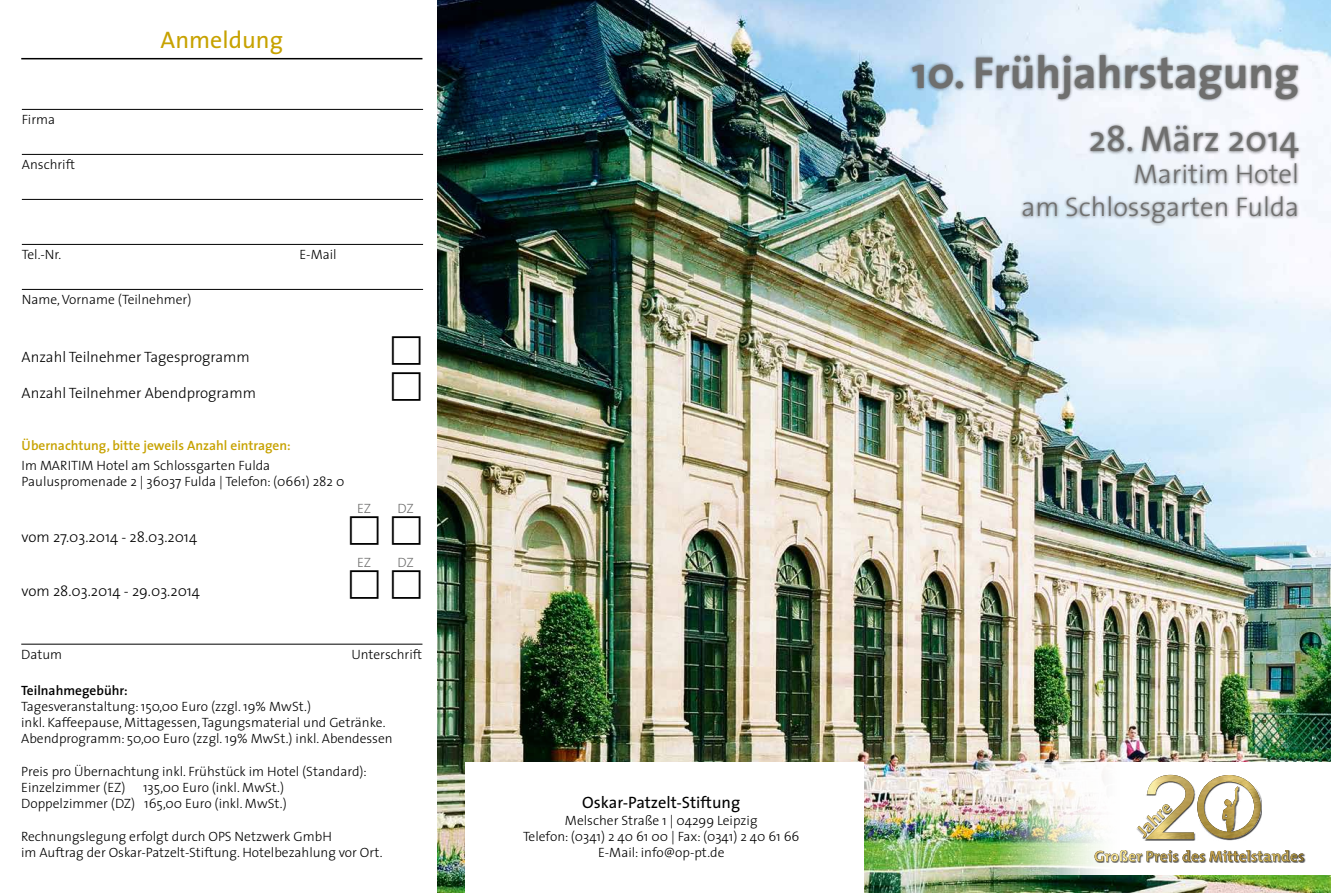
<style>
.page{position:relative;width:1331px;height:893px;background:#fff}
.page>*{position:absolute;margin:0;border:0;box-sizing:border-box;transform-origin:0 0}
.t1{font:700 45px "The Sans";color:#6f6f6e}
.t2{font:36px "The Sans";color:#6f6f6e}
.t3{font:300 27px/32.4px "The Sans";color:#6f6f6e;text-align:right}
.t4{font:24px "The Sans";color:#c7a200}
.t5{font:16.5px "The Sans";color:#000}
.t6{font:300 15px "The Sans";color:#000}
.t7{font:300 13.5px/16.2px "The Sans";color:#000}
.t8{font:600 13.5px "The Sans";color:#c7a200}
.t9{font:600 13.5px "The Sans";color:#000}
.t10{font:300 13.5px "The Sans";letter-spacing:-.015em;color:#6f6f6e}
</style>
<div class="page">
<img style="left:438px;top:0;width:893px;height:893px">
<hr style="left:22px;top:109px;width:401px;height:1px;background:#000">
<hr style="left:22px;top:154px;width:401px;height:1px;background:#000">
<hr style="left:22px;top:199px;width:401px;height:1px;background:#000">
<hr style="left:22px;top:244px;width:401px;height:1px;background:#000">
<hr style="left:22px;top:289px;width:401px;height:1px;background:#000">
<hr style="left:21px;top:644px;width:401px;height:1px;background:#000">
<div style="left:465px;top:762px;width:398px;height:131px;background:#fff"></div>
<hr style="left:21px;top:58px;width:401px;height:1px;background:#000">
<img style="left:997px;top:762px;width:334px;height:112px">
<div style="left:1120px;top:756px;width:160px;height:103px;background:#fff;opacity:.75"></div>
<div style="left:1137px;top:780px;width:125px;height:60px;background:#000;opacity:.75"></div>
<svg style="left:1137px;top:775px;width:8px;height:64px"></svg>
<img style="left:1145px;top:775px;width:116px;height:64px">
<div style="left:1085px;top:841px;width:228px;height:30px;background:#fff;opacity:.75"></div>
<svg style="left:1290px;top:850px;width:14px;height:11px"></svg>
<img style="left:1094px;top:850px;width:196px;height:11px">
<div style="left:909px;top:51px;width:393px;height:175px;background:#000;opacity:.55"></div>
<p class="t7" style="left:22px;top:111px;width:35px">Firma</p>
<p class="t7" style="left:22px;top:156px;width:55px">Anschrift</p>
<h3 class="t4" style="left:161px;top:20px;width:124px">Anmeldung</h3>
<p class="t7" style="left:22px;top:246px;width:41px">Tel.-Nr.</p>
<p class="t7" style="left:299px;top:246px;width:39px">E-Mail</p>
<p class="t7" style="left:22px;top:291px;width:171px">Name, Vorname (Teilnehmer)</p>
<p class="t6" style="left:22px;top:344px;width:230px">Anzahl Teilnehmer Tagesprogramm</p>
<p class="t6" style="left:22px;top:380px;width:236px">Anzahl Teilnehmer Abendprogramm</p>
<p class="t8" style="left:22px;top:434px;width:271px">Übernachtung, bitte jeweils Anzahl eintragen:</p>
<p class="t7" style="left:22px;top:456px;width:324px">Im MARITIM Hotel am Schlossgarten Fulda<br>Pauluspromenade 2 | 36037 Fulda | Telefon: (0661) 282 0</p>
<p class="t6" style="left:22px;top:524px;width:177px">vom 27.03.2014 - 28.03.2014</p>
<p class="t6" style="left:22px;top:578px;width:180px">vom 28.03.2014 - 29.03.2014</p>
<p class="t10" style="left:357px;top:497px;width:16px">EZ</p>
<p class="t10" style="left:398px;top:497px;width:18px">DZ</p>
<p class="t10" style="left:357px;top:551px;width:16px">EZ</p>
<p class="t10" style="left:398px;top:551px;width:18px">DZ</p>
<p class="t7" style="left:21px;top:646px;width:42px">Datum</p>
<p class="t7" style="left:351px;top:646px;width:72px">Unterschrift</p>
<p class="t9" style="left:21px;top:679px;width:108px">Teilnahmegebühr:</p>
<p class="t7" style="left:21px;top:698px;width:373px">Tagesveranstaltung: 150,00 Euro (zzgl. 19% MwSt.)<br>inkl. Kaffeepause, Mittagessen, Tagungsmaterial und Getränke.<br>Abendprogramm: 50,00 Euro (zzgl. 19% MwSt.) inkl. Abendessen</p>
<p class="t7" style="left:21px;top:763px;width:347px">Preis pro Übernachtung inkl. Frühstück im Hotel (Standard):<br>Einzelzimmer (EZ)</p>
<p class="t7" style="left:21px;top:779px;width:267px;text-align:right">135,00 Euro (inkl. MwSt.)<br>Doppelzimmer (DZ) 165,00 Euro (inkl. MwSt.)</p>
<p class="t7" style="left:21px;top:828px;width:363px">Rechnungslegung erfolgt durch OPS Netzwerk GmbH<br>im Auftrag der Oskar-Patzelt-Stiftung. Hotelbezahlung vor Ort.</p>
<p class="t5" style="left:582px;top:789px;width:159px">Oskar-Patzelt-Stiftung</p>
<p class="t7" style="left:523px;top:811px;width:278px;text-align:center">Melscher Straße 1 | 04299 Leipzig<br>Telefon: (0341) 2 40 61 00 | Fax: (0341) 2 40 61 66<br>E-Mail: info@op-pt.de</p>
<h1 class="t1" style="left:912px;top:35px;width:389px">10. Frühjahrstagung</h1>
<h2 class="t2" style="left:1089px;top:109px;width:212px">28. März 2014</h2>
<h3 class="t3" style="left:1021px;top:157px;width:279px">Maritim Hotel<br>am Schlossgarten Fulda</h3>
</div>
